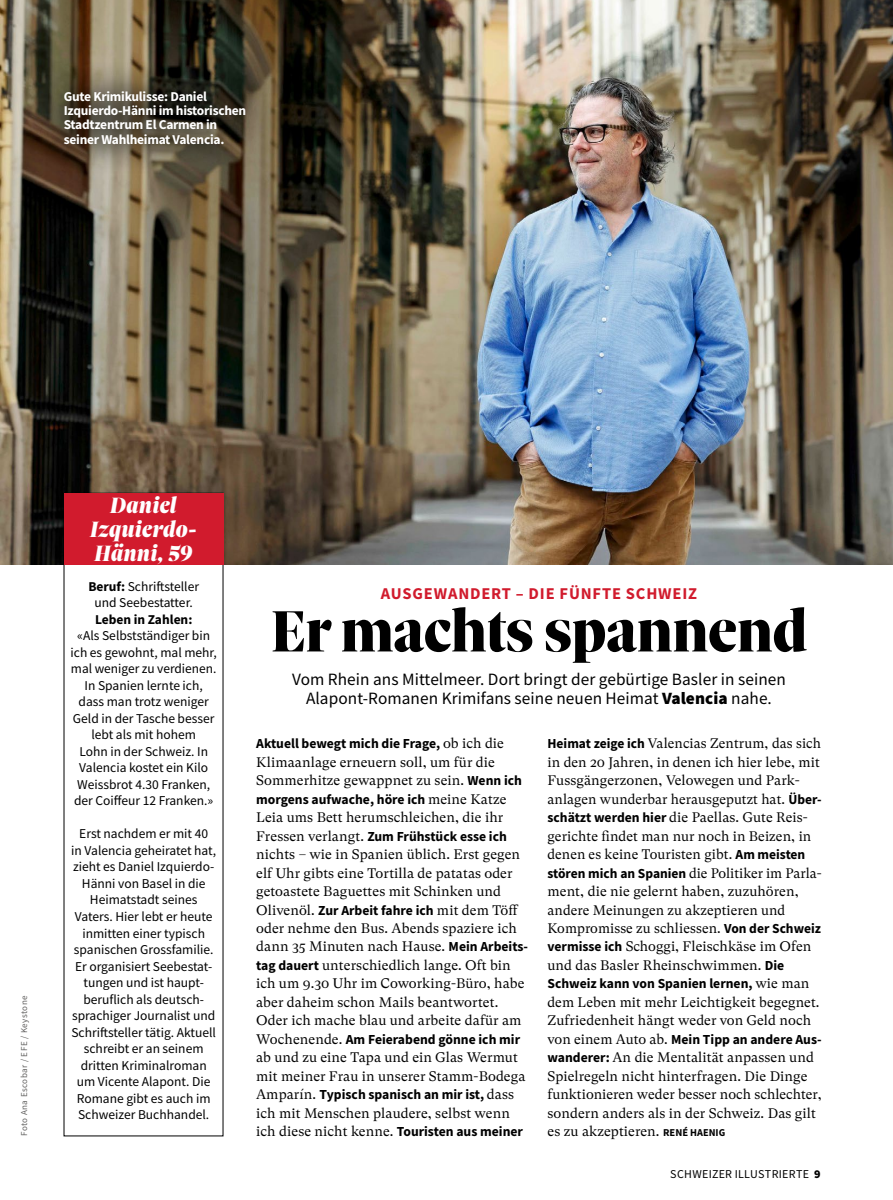
<style>
.page{position:relative;width:893px;height:1200px;background:#fff}
.page>*{position:absolute;margin:0;border:0;box-sizing:border-box;transform-origin:0 0}
._201_Titel_SolSe_42{font:900 63px "Sole Serif Big Display";color:#000}
._1000_Zahl_SolSe_16{font:italic 900 24px/24px "Sole Serif Big Display";letter-spacing:.005em;color:#fff;text-align:center}
._300_Lead_SSans_11_D{font:17.25px/19.5px "Source Sans Pro";letter-spacing:.005em;color:#000;text-align:center}
._101_Vorzeile_li_Sta{font:700 16.5px "Source Sans Pro";letter-spacing:.05em;color:#d11b2d}
._501_LT_GTSu_FS_Week{font:13.8px/18.5px "GT Super Text";letter-spacing:.005em;color:#000}
._904_Box_Inti_Antwor{font:13.5px/16.5px "Source Sans Pro";color:#000;text-align:center}
._800_Legi_SSans_Bold{font:700 13.5px/14.2px "Source Sans Pro";letter-spacing:-.02em;color:#fff}
.t1{font:12px "Source Sans Pro";letter-spacing:.025em;color:#000}
.t2{font:9px "Source Sans Pro";letter-spacing:.05em;color:#626160}
.s1{font-weight:700}
.s2{font-weight:900}
.s3{font-family:"Source Sans Pro";font-weight:700}
.s4{font-family:"Source Sans Pro";font-weight:700;font-size:10.5px}
</style>
<div class="page">
<img style="left:0;top:0;width:893px;height:564px">
<div style="left:64px;top:493px;width:159px;height:71px;background:#d11b2d"></div>
<div style="left:34px;top:61px;width:241px;height:114px;background:#000;opacity:.85"></div>
<p class="_800_Legi_SSans_Bold" style="left:64px;top:89px;width:184px">Gute Krimikulisse: Daniel<br>Izquierdo-Hänni im historischen<br>Stadtzentrum El Carmen in seiner Wahlheimat Valencia.</p>
<p class="t2" style="left:18px;top:1135px;width:142px;rotate:-90deg">Foto Ana Escobar / EFE / Keystone</p>
<p class="_1000_Zahl_SolSe_16" style="left:90px;top:493px;width:108px">Daniel<br>Izquierdo-<br>Hänni, 59</p>
<p class="_904_Box_Inti_Antwor" style="left:88px;top:577px;width:112px"><span class="s1">Beruf:</span> Schriftsteller und Seebestatter.</p>
<p class="_904_Box_Inti_Antwor" style="left:71px;top:610px;width:148px"><span class="s1">Leben in Zahlen:<br></span>«Als Selbstständiger bin ich es gewohnt, mal mehr, mal weniger zu verdienen.<br>In Spanien lernte ich, dass man trotz weniger<br>Geld in der Tasche besser lebt als mit hohem<br>Lohn in der Schweiz. In<br>Valencia kostet ein Kilo<br>Weissbrot 4.30 Franken, der Coiffeur 12 Franken.»</p>
<p class="_904_Box_Inti_Antwor" style="left:71px;top:825px;width:146px">Erst nachdem er mit 40<br>in Valencia geheiratet hat, zieht es Daniel Izquierdo-<br>Hänni von Basel in die<br>Heimatstadt seines<br>Vaters. Hier lebt er heute inmitten einer typisch spanischen Grossfamilie.<br>Er organisiert Seebestat&shy;tungen und ist haupt&shy;beruflich als deutsch&shy;sprachiger Journalist und<br>Schriftsteller tätig. Aktuell schreibt er an seinem dritten Kriminalroman um Vicente Alapont. Die<br>Romane gibt es auch im<br>Schweizer Buchhandel.</p>
<p class="_101_Vorzeile_li_Sta" style="left:381px;top:581px;width:318px">AUSGEWANDERT – DIE FÜNFTE SCHWEIZ</p>
<p class="_201_Titel_SolSe_42" style="left:271px;top:583px;width:538px">Er machts spannend</p>
<p class="_300_Lead_SSans_11_D" style="left:292px;top:669px;width:495px">Vom Rhein ans Mittelmeer. Dort bringt der gebürtige Basler in seinen<br>Alapont-Romanen Krimifans seine neuen Heimat <span class="s2">Valencia</span> nahe.</p>
<p class="_501_LT_GTSu_FS_Week" style="left:256px;top:734px;width:273px"><span class="s3">Aktuell bewegt mich die Frage,</span> ob ich die Klimaanlage erneuern soll, um für die Sommerhitze gewappnet zu sein. <span class="s3">Wenn ich morgens aufwache, höre ich</span> meine Katze Leia ums Bett herumschleichen, die ihr Fressen verlangt. <span class="s3">Zum Frühstück esse ich </span>nichts – wie in Spanien üblich. Erst gegen elf Uhr gibts eine Tortilla de patatas oder getoastete Baguettes mit Schinken und Olivenöl. <span class="s3">Zur Arbeit fahre ich</span> mit dem Töff oder nehme den Bus. Abends spaziere ich dann 35 Minuten nach Hause. <span class="s3">Mein Arbeits&shy;tag dauert</span> unterschiedlich lange. Oft bin ich um 9.30 Uhr im Coworking-Büro, habe aber daheim schon Mails beantwortet.<br>Oder ich mache blau und arbeite dafür am Wochenende. <span class="s3">Am Feierabend gönne ich mir </span>ab und zu eine Tapa und ein Glas Wermut mit meiner Frau in unserer Stamm-Bodega Amparín. <span class="s3">Typisch spanisch an mir ist,</span> dass ich mit Menschen plaudere, selbst wenn ich diese nicht kenne. <span class="s3">Touristen aus meiner</span></p>
<p class="_501_LT_GTSu_FS_Week" style="left:547px;top:734px;width:276px"><span class="s3">Heimat zeige ich</span> Valencias Zentrum, das sich in den 20 Jahren, in denen ich hier lebe, mit Fussgängerzonen, Velowegen und Park&shy;anlagen wunderbar herausgeputzt hat. <span class="s3">Über&shy;schätzt werden hier</span> die Paellas. Gute Reis&shy;gerichte findet man nur noch in Beizen, in denen es keine Touristen gibt. <span class="s3">Am meisten stören mich an Spanien</span> die Politiker im Parla&shy;ment, die nie gelernt haben, zuzuhören, andere Meinungen zu akzeptieren und Kompromisse zu schliessen. <span class="s3">Von der Schweiz vermisse ich</span> Schoggi, Fleischkäse im Ofen und das Basler Rheinschwimmen. <span class="s3">Die Schweiz kann von Spanien lernen,</span> wie man dem Leben mit mehr Leichtigkeit begegnet.<br>Zufriedenheit hängt weder von Geld noch von einem Auto ab. <span class="s3">Mein Tipp an andere Aus&shy;wanderer:</span> An die Mentalität anpassen und Spielregeln nicht hinterfragen. Die Dinge funktionieren weder besser noch schlechter, sondern anders als in der Schweiz. Das gilt es zu akzeptieren. <span class="s4">RENÉ HAENIG</span></p>
<p class="t1" style="left:670px;top:1166px;width:152px">SCHWEIZER ILLUSTRIERTE <span class="s2">9</span></p>
</div>
